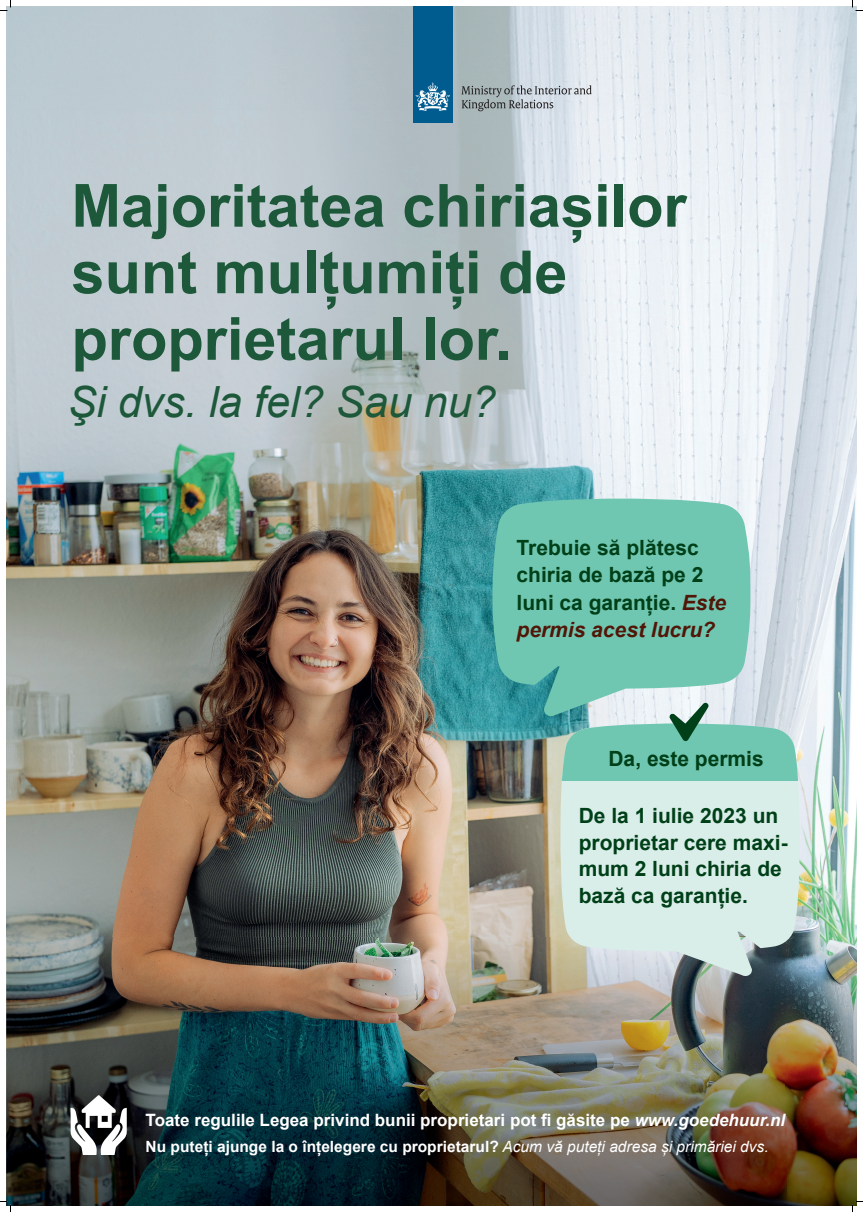
<style>
.page{position:relative;width:863px;height:1212px;background:#fff}
.page>*{position:absolute;margin:0;border:0;box-sizing:border-box;transform-origin:0 0}
.t1{font:700 59.5px/66.5px "Arial";color:#1c5839}
.t2{font:italic 43px "Arial";color:#1c5839}
.t3{font:700 21px/27.5px "Arial";color:#004019}
.t4{font:700 17px "Arial";color:#fff}
.t5{font:700 15.5px "Arial";color:#fff}
.s1{font-style:italic;color:#511607}
.s2{font-style:italic}
.s3{font-weight:400;font-style:italic}
</style>
<div class="page">
<img style="left:7px;top:6px;width:850px;height:1199px">
<svg style="left:6px;top:937px;width:1px;height:264px"></svg>
<svg style="left:71px;top:1095px;width:56px;height:60px"></svg>
<div style="left:413px;top:6px;width:40px;height:116px;background:#005b8f"></div>
<svg style="left:416px;top:82px;width:34px;height:29px"></svg>
<svg style="left:461px;top:85px;width:131px;height:26px;background:#abb3b9"></svg>
<svg style="left:492px;top:498px;width:258px;height:219px;background:#77c7b5"></svg>
<svg style="left:560px;top:781px;width:240px;height:196px;background:#d1e3df"></svg>
<div style="left:560px;top:723px;width:240px;height:58px;background:#70c7b1"></div>
<svg style="left:669px;top:702px;width:40px;height:39px"></svg>
<svg style="left:0;top:0;width:11px;height:11px"></svg>
<svg style="left:0;top:1201px;width:11px;height:11px"></svg>
<svg style="left:852px;top:0;width:11px;height:11px"></svg>
<svg style="left:852px;top:1201px;width:11px;height:11px"></svg>
<h1 class="t1" style="left:71px;top:174px;width:617px">Majoritatea chiriașilor sunt mulțumiți de proprietarul lor.</h1>
<h2 class="t2" style="left:68px;top:374px;width:429px">Şi dvs. la fel? Sau nu?</h2>
<p class="t3" style="left:517px;top:534px;width:211px">Trebuie să plătesc chiria de bază pe 2 luni ca garanție. <span class="s1">Este permis acest lucru?</span></p>
<p class="t3" style="left:608px;top:745px;width:157px">Da, este permis</p>
<p class="t3" style="left:579px;top:803px;width:210px;line-height:26.4px">De la 1 iulie 2023 un proprietar cere maxi&shy;mum 2 luni chiria de bază ca garanție.</p>
<p class="t4" style="left:146px;top:1109px;width:641px">Toate regulile Legea privind bunii proprietari pot fi găsite pe <span class="s2">www.goedehuur.nl</span></p>
<p class="t5" style="left:146px;top:1135px;width:625px">Nu puteți ajunge la o înțelegere cu proprietarul? <span class="s3">Acum vă puteți adresa și primăriei dvs.</span></p>
</div>
